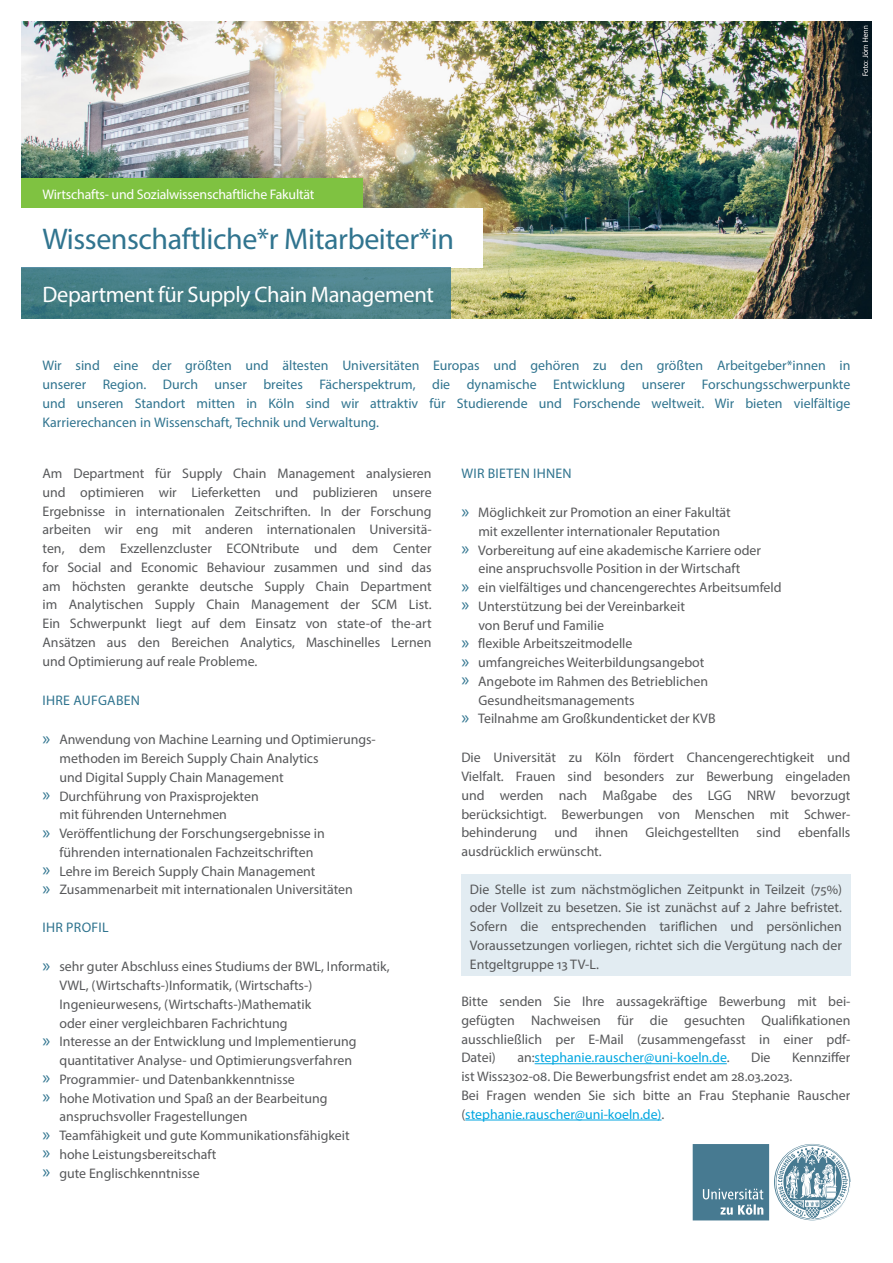
<style>
.page{position:relative;width:893px;height:1263px;background:#fff}
.page>*{position:absolute;margin:0;border:0;box-sizing:border-box;transform-origin:0 0}
.Stellenbezeichnung{font:30px "Myriad Pro";letter-spacing:-.015em;color:#30748f}
.Bereichstitel{font:22.5px "Myriad Pro";letter-spacing:-.015em;color:#fff}
.Fließtext{font:13.8px/18.8px "Myriad Pro";color:#57585a}
.Zwischenüberschrift{font:13.8px/18.8px "Myriad Pro";color:#30748f;text-align:justify}
.Fließtext_hinterlegt{font:13.8px/18.8px "Myriad Pro";color:#57585a;text-align:justify}
.t1{font:13.8px "Myriad Pro";letter-spacing:-.015em;color:#fff}
.Zwischenüberschrift-2{font:13.8px "Myriad Pro";letter-spacing:.02em;color:#30748f}
.Fließtext-2{font:13.8px "Myriad Pro";color:#00a6e0}
.s1{font-size:18.75px;color:#30748f}
.s2{color:#00a6e0}
.s3{color:#57585a}
</style>
<div class="page">
<div style="left:461px;top:875px;width:389px;height:101px;background:#e2ecf2"></div>
<hr style="left:535px;top:1063px;width:192px;height:1px;background:#00a6e0">
<hr style="left:465px;top:1120px;width:197px;height:1px;background:#00a6e0">
<img style="left:21px;top:21px;width:851px;height:298px">
<div style="left:21px;top:208px;width:462px;height:60px;background:#fff"></div>
<svg style="left:21px;top:268px;width:430px;height:51px;background:#488087"></svg>
<svg style="left:693px;top:1144px;width:157px;height:76px"></svg>
<div style="left:21px;top:179px;width:341px;height:29px;background:#7fc241"></div>
<p class="t1" style="left:43px;top:185px;width:273px">Wirtschafts- und Sozialwissenschaftliche Fakultät</p>
<p class="Stellenbezeichnung" style="left:43px;top:221px;width:413px">Wissenschaftliche*r Mitarbeiter*in</p>
<p class="Bereichstitel" style="left:43px;top:280px;width:393px">Department für Supply Chain Management</p>
<p class="Zwischenüberschrift" style="left:43px;top:356px;width:809px">Wir sind eine der größten und ältesten Universitäten Europas und gehören zu den größten Arbeitgeber*innen in unserer Region. Durch unser breites Fächerspektrum, die dynamische Entwicklung unserer Forschungsschwerpunkte und unseren Standort mitten in Köln sind wir attraktiv für Studierende und Forschende weltweit. Wir bieten vielfältige Karrierechancen in Wissenschaft, Technik und Verwaltung.</p>
<p class="Fließtext" style="left:43px;top:464px;width:391px;text-align:justify">Am Department für Supply Chain Management analysieren und optimieren wir Lieferketten und publizieren unsere Ergebnisse in internationalen Zeitschriften. In der Forschung arbeiten wir eng mit anderen internationalen Universitä&shy;ten, dem Exzellenzcluster ECONtribute und dem Center for Social and Economic Behaviour zusammen und sind das am höchsten gerankte deutsche Supply Chain Department im Analytischen Supply Chain Management der SCM List.<br>Ein Schwerpunkt liegt auf dem Einsatz von state-of the-art Ansätzen aus den Bereichen Analytics, Maschinelles Lernen und Optimierung auf reale Probleme.</p>
<p class="Zwischenüberschrift-2" style="left:43px;top:692px;width:99px">IHRE AUFGABEN</p>
<p class="Fließtext" style="left:60px;top:730px;width:318px;text-indent:-17px"><span class="s1">»</span> Anwendung von Machine Learning und Optimierungs&shy;methoden im Bereich Supply Chain Analytics<br>und Digital Supply Chain Management</p>
<p class="Fließtext" style="left:60px;top:786px;width:201px;text-indent:-17px"><span class="s1">»</span> Durchführung von Praxisprojekten mit führenden Unternehmen</p>
<p class="Fließtext" style="left:43px;top:824px;width:284px;text-align:center"><span class="s1">»</span> Veröffentlichung der Forschungsergebnisse in führenden internationalen Fachzeitschriften</p>
<p class="Fließtext" style="left:43px;top:861px;width:274px"><span class="s1">»</span> Lehre im Bereich Supply Chain Management</p>
<p class="Fließtext" style="left:43px;top:880px;width:312px"><span class="s1">»</span> Zusammenarbeit mit internationalen Universitäten</p>
<p class="Zwischenüberschrift-2" style="left:43px;top:919px;width:68px">IHR PROFIL</p>
<p class="Fließtext" style="left:60px;top:957px;width:332px;text-indent:-17px"><span class="s1">»</span> sehr guter Abschluss eines Studiums der BWL, Informatik, VWL, (Wirtschafts-)Informatik, (Wirtschafts-)<br>Ingenieurwesens, (Wirtschafts-)Mathematik<br>oder einer vergleichbaren Fachrichtung</p>
<p class="Fließtext" style="left:60px;top:1032px;width:298px;text-indent:-17px"><span class="s1">»</span> Interesse an der Entwicklung und Implementierung quantitativer Analyse- und Optimierungsverfahren</p>
<p class="Fließtext" style="left:43px;top:1070px;width:254px"><span class="s1">»</span> Programmier- und Datenbankkenntnisse</p>
<p class="Fließtext" style="left:60px;top:1088px;width:270px;text-indent:-17px"><span class="s1">»</span> hohe Motivation und Spaß an der Bearbeitung anspruchsvoller Fragestellungen</p>
<p class="Fließtext" style="left:43px;top:1126px;width:309px"><span class="s1">»</span> Teamfähigkeit und gute Kommunikationsfähigkeit</p>
<p class="Fließtext" style="left:43px;top:1145px;width:175px"><span class="s1">»</span> hohe Leistungsbereitschaft</p>
<p class="Fließtext" style="left:43px;top:1163px;width:159px"><span class="s1">»</span> gute Englischkenntnisse</p>
<p class="Zwischenüberschrift-2" style="left:461px;top:465px;width:112px">WIR BIETEN IHNEN</p>
<p class="Fließtext" style="left:461px;top:503px;width:271px;text-align:center"><span class="s1">»</span> Möglichkeit zur Promotion an einer Fakultät mit exzellenter internationaler Reputation</p>
<p class="Fließtext" style="left:461px;top:540px;width:301px;text-align:center"><span class="s1">»</span> Vorbereitung auf eine akademische Karriere oder eine anspruchsvolle Position in der Wirtschaft</p>
<p class="Fließtext" style="left:461px;top:578px;width:322px"><span class="s1">»</span> ein vielfältiges und chancengerechtes Arbeitsumfeld</p>
<p class="Fließtext" style="left:478px;top:597px;width:208px;text-indent:-17px"><span class="s1">»</span> Unterstützung bei der Vereinbarkeit von Beruf und Familie</p>
<p class="Fließtext" style="left:461px;top:634px;width:173px"><span class="s1">»</span> flexible Arbeitszeitmodelle</p>
<p class="Fließtext" style="left:461px;top:653px;width:245px"><span class="s1">»</span> umfangreiches Weiterbildungsangebot</p>
<p class="Fließtext" style="left:478px;top:672px;width:231px;text-indent:-17px"><span class="s1">»</span> Angebote im Rahmen des Betrieblichen<br>Gesundheitsmanagements</p>
<p class="Fließtext" style="left:461px;top:709px;width:256px"><span class="s1">»</span> Teilnahme am Großkundenticket der KVB</p>
<p class="Fließtext" style="left:461px;top:748px;width:391px;text-align:justify">Die Universität zu Köln fördert Chancengerechtigkeit und Vielfalt. Frauen sind besonders zur Bewerbung eingeladen und werden nach Maßgabe des LGG NRW bevorzugt berücksichtigt. Bewerbungen von Menschen mit Schwer&shy;behinderung und ihnen Gleichgestellten sind ebenfalls ausdrücklich erwünscht.</p>
<p class="Fließtext_hinterlegt" style="left:470px;top:879px;width:374px">Die Stelle ist zum nächstmöglichen Zeitpunkt in Teilzeit (75%) oder Vollzeit zu besetzen. Sie ist zunächst auf 2 Jahre befristet.<br>Sofern die entsprechenden tariflichen und persönlichen Voraussetzungen vorliegen, richtet sich die Vergütung nach der Entgeltgruppe 13 TV-L.</p>
<p class="Fließtext" style="left:461px;top:992px;width:391px;text-align:justify">Bitte senden Sie Ihre aussagekräftige Bewerbung mit bei&shy;gefügten Nachweisen für die gesuchten Qualifikationen ausschließlich per E-Mail (zusammengefasst in einer pdf-Datei)</p>
<p class="Fließtext" style="left:461px;top:1048px;width:391px;text-indent:331px">Kennziffer ist Wiss2302-08. Die Bewerbungsfrist endet am 28.03.2023.</p>
<p class="Fließtext" style="left:461px;top:1086px;width:391px">Bei Fragen wenden Sie sich bitte an Frau Stephanie Rauscher (<span class="s2">stephanie.rauscher@uni-koeln.de)</span>.</p>
<p class="Fließtext-2" style="left:517px;top:1049px;width:214px"><span class="s3">an:</span>stephanie.rauscher@uni-koeln.de<span class="s3">.</span></p>
<p class="Fließtext" style="left:751px;top:1048px;width:21px">Die</p>
</div>
